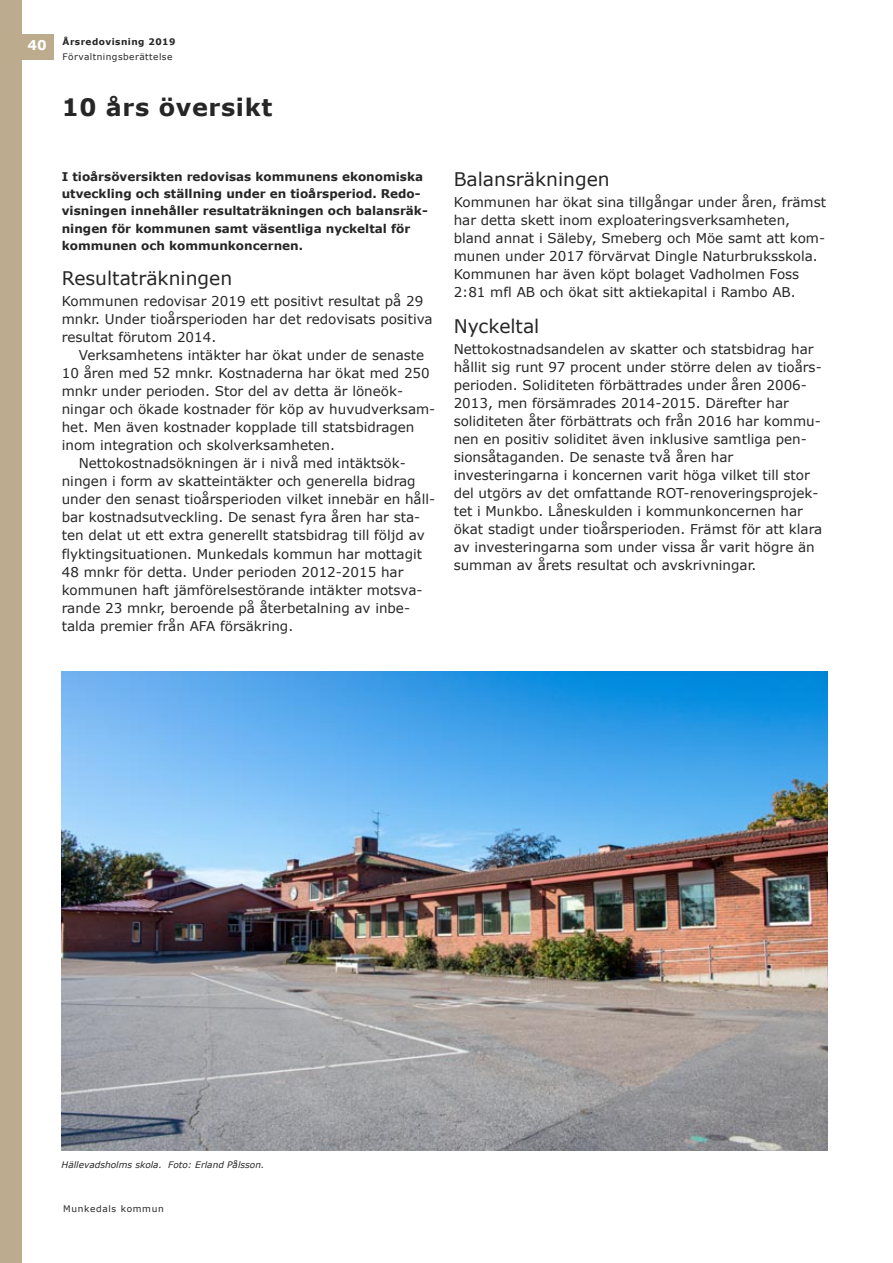
<style>
.page{position:relative;width:893px;height:1263px;background:#fff}
.page>*{position:absolute;margin:0;border:0;box-sizing:border-box;transform-origin:0 0}
.t1{font:700 24px "Verdana";letter-spacing:.025em;color:#272627}
.t2{font:18.75px "Verdana";color:#272627}
.t3{font:13.5px/18px "Verdana";color:#272627}
.t4{font:700 13.5px "Verdana";color:#fff}
.t5{font:700 12px/17.2px "Verdana";color:#272627}
.t6{font:italic 9px "Verdana";color:#272627}
.t7{font:9px "Verdana";letter-spacing:.05em;color:#272627}
.t8{font:700 9px "Verdana";letter-spacing:.05em;color:#272627}
.t9{font:9px "Verdana";letter-spacing:.075em;color:#272627}
</style>
<div class="page">
<div style="left:0;top:34px;width:53px;height:26px;background:#bcab8c"></div>
<div style="left:0;top:0;width:21px;height:1263px;background:#bcab8c"></div>
<img style="left:62px;top:672px;width:765px;height:478px">
<p class="t4" style="left:28px;top:36px;width:21px">40</p>
<p class="t8" style="left:63px;top:36px;width:114px">Årsredovisning 2019</p>
<p class="t7" style="left:63px;top:50px;width:111px">Förvaltningsberättelse</p>
<h1 class="t1" style="left:62px;top:92px;width:212px">10 års översikt</h1>
<p class="t5" style="left:62px;top:168px;width:367px">I tioårsöversikten redovisas kommunens ekonomiska utveckling och ställning under en tioårsperiod. Redo&shy;visningen innehåller resultaträkningen och balansräk&shy;ningen för kommunen samt väsentliga nyckeltal för kommunen och kommunkoncernen.</p>
<h2 class="t2" style="left:62px;top:267px;width:172px">Resultaträkningen</h2>
<p class="t3" style="left:62px;top:292px;width:372px">Kommunen redovisar 2019 ett positivt resultat på 29 mnkr. Under tioårsperioden har det redovisats positiva resultat förutom 2014.</p>
<p class="t3" style="left:79px;top:346px;width:347px">Verksamhetens intäkter har ökat under de senaste</p>
<p class="t3" style="left:62px;top:364px;width:369px">10 åren med 52 mnkr. Kostnaderna har ökat med 250</p>
<p class="t3" style="left:62px;top:382px;width:343px">mnkr under perioden. Stor del av detta är löneök-</p>
<p class="t3" style="left:62px;top:400px;width:375px">ningar och ökade kostnader för köp av huvudverksam-</p>
<p class="t3" style="left:62px;top:418px;width:354px">het. Men även kostnader kopplade till statsbidragen</p>
<p class="t3" style="left:62px;top:436px;width:275px">inom integration och skolverksamheten.</p>
<p class="t3" style="left:79px;top:454px;width:329px">Nettokostnadsökningen är i nivå med intäktsök-</p>
<p class="t3" style="left:62px;top:472px;width:355px">ningen i form av skatteintäkter och generella bidrag</p>
<p class="t3" style="left:62px;top:490px;width:375px">under den senast tioårsperioden vilket innebär en håll-</p>
<p class="t3" style="left:62px;top:508px;width:360px">bar kostnadsutveckling. De senast fyra åren har sta-</p>
<p class="t3" style="left:62px;top:526px;width:364px">ten delat ut ett extra generellt statsbidrag till följd av</p>
<p class="t3" style="left:62px;top:544px;width:362px">flyktingsituationen. Munkedals kommun har mottagit</p>
<p class="t3" style="left:62px;top:562px;width:343px">48 mnkr för detta. Under perioden 2012-2015 har</p>
<p class="t3" style="left:62px;top:580px;width:362px">kommunen haft jämförelsestörande intäkter motsva-</p>
<p class="t3" style="left:62px;top:598px;width:350px">rande 23 mnkr, beroende på återbetalning av inbe-</p>
<p class="t3" style="left:62px;top:616px;width:233px">talda premier från AFA försäkring.</p>
<h2 class="t2" style="left:454px;top:167px;width:158px">Balansräkningen</h2>
<p class="t3" style="left:454px;top:193px;width:374px">Kommunen har ökat sina tillgångar under åren, främst har detta skett inom exploateringsverksamheten, bland annat i Säleby, Smeberg och Möe samt att kom&shy;munen under 2017 förvärvat Dingle Naturbruksskola.<br>Kommunen har även köpt bolaget Vadholmen Foss 2:81 mfl AB och ökat sitt aktiekapital i Rambo AB.</p>
<h2 class="t2" style="left:454px;top:314px;width:87px">Nyckeltal</h2>
<p class="t3" style="left:454px;top:339px;width:370px">Nettokostnadsandelen av skatter och statsbidrag har hållit sig runt 97 procent under större delen av tioårs&shy;perioden. Soliditeten förbättrades under åren 2006- 2013, men försämrades 2014-2015. Därefter har soliditeten åter förbättrats och från 2016 har kommu&shy;nen en positiv soliditet även inklusive samtliga pen&shy;sionsåtaganden. De senaste två åren har investeringarna i koncernen varit höga vilket till stor del utgörs av det omfattande ROT-renoveringsprojek&shy;tet i Munkbo. Låneskulden i kommunkoncernen har ökat stadigt under tioårsperioden. Främst för att klara av investeringarna som under vissa år varit högre än summan av årets resultat och avskrivningar.</p>
<p class="t6" style="left:62px;top:1159px;width:204px">Hällevadsholms skola. Foto: Erland Pålsson.</p>
<p class="t9" style="left:63px;top:1203px;width:102px">Munkedals kommun</p>
</div>
